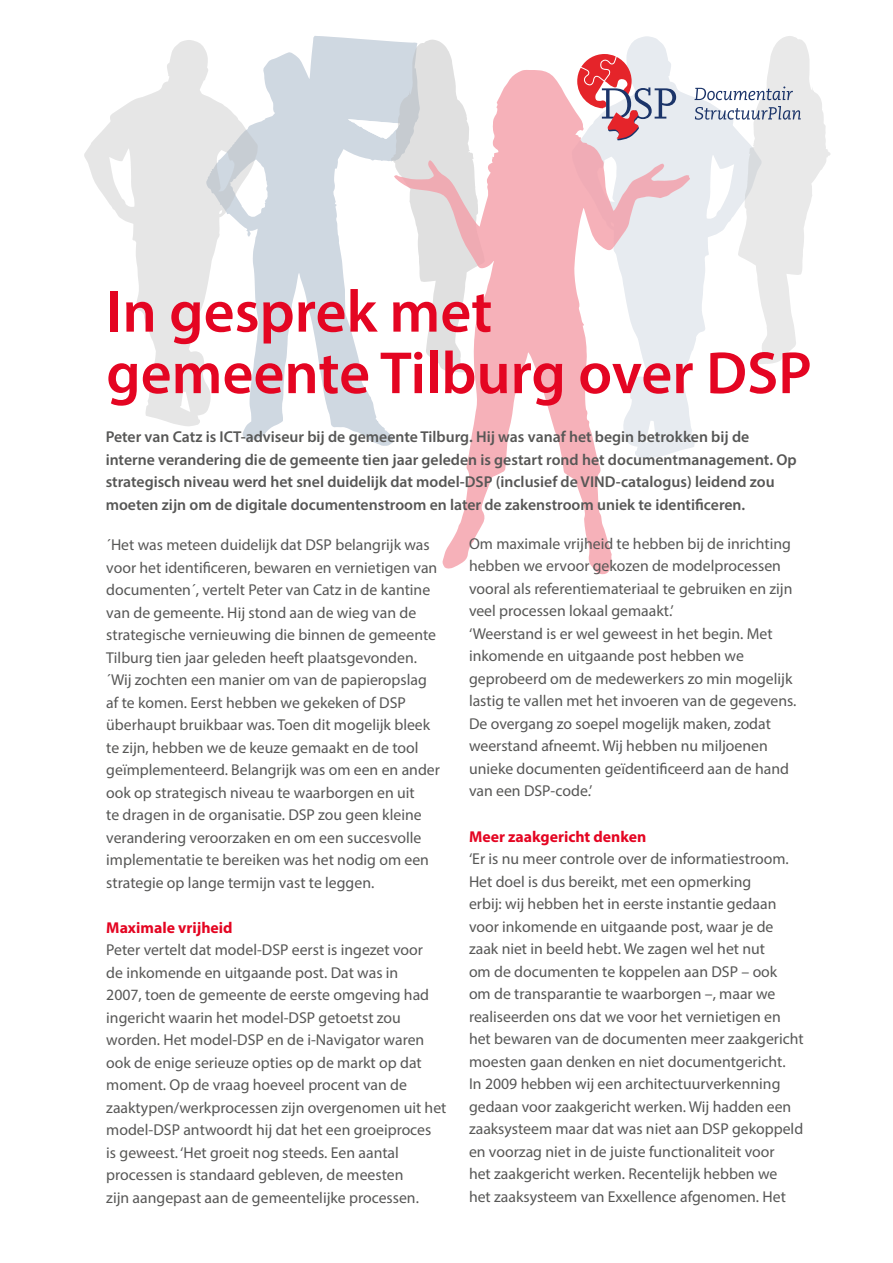
<style>
.page{position:relative;width:893px;height:1263px;background:#fff}
.page>*{position:absolute;margin:0;border:0;box-sizing:border-box;transform-origin:0 0}
.t1{font:600 60px "Myriad Pro";color:#e40522}
.t2{font:15.75px/22.5px "Myriad Pro";color:#575756}
.t3{font:600 15.75px/22.5px "Myriad Pro";color:#575756}
.t4{font:700 15.75px "Myriad Pro";color:#e40522}
</style>
<div class="page">
<svg style="left:242px;top:36px;width:152px;height:410px;fill:#cfd8e1"></svg>
<svg style="left:627px;top:36px;width:68px;height:412px;fill:#e7ebf0"></svg>
<svg style="left:348px;top:39px;width:105px;height:333px"></svg>
<svg style="left:84px;top:39px;width:174px;height:387px"></svg>
<svg style="left:394px;top:70px;width:296px;height:504px"></svg>
<svg style="left:695px;top:36px;width:135px;height:328px"></svg>
<svg style="left:577px;top:54px;width:99px;height:86px"></svg>
<p class="t1" style="left:106px;top:273px;width:388px">In gesprek met</p>
<p class="t1" style="left:106px;top:335px;width:707px">gemeente Tilburg over DSP</p>
<p class="t3" style="left:106px;top:425px;width:692px">Peter van Catz is ICT-adviseur bij de gemeente Tilburg. Hij was vanaf het begin betrokken bij de interne verandering die de gemeente tien jaar geleden is gestart rond het documentmanagement. Op strategisch niveau werd het snel duidelijk dat model-DSP (inclusief de VIND-catalogus) leidend zou moeten zijn om de digitale documentenstroom en later de zakenstroom uniek te identificeren.</p>
<p class="t2" style="left:469px;top:532px;width:325px">Om maximale vrijheid te hebben bij de inrichting hebben we ervoor gekozen de modelprocessen vooral als referentiemateriaal te gebruiken en zijn veel processen lokaal gemaakt.’</p>
<p class="t2" style="left:469px;top:622px;width:329px">‘Weerstand is er wel geweest in het begin. Met inkomende en uitgaande post hebben we geprobeerd om de medewerkers zo min mogelijk lastig te vallen met het invoeren van de gegevens.<br>De overgang zo soepel mogelijk maken, zodat weerstand afneemt. Wij hebben nu miljoenen unieke documenten geïdentificeerd aan de hand van een DSP-code.’</p>
<p class="t4" style="left:469px;top:826px;width:179px">Meer zaakgericht denken</p>
<p class="t2" style="left:469px;top:847px;width:336px">‘Er is nu meer controle over de informatiestroom.<br>Het doel is dus bereikt, met een opmerking<br>erbij: wij hebben het in eerste instantie gedaan voor inkomende en uitgaande post, waar je de zaak niet in beeld hebt. We zagen wel het nut<br>om de documenten te koppelen aan DSP – ook<br>om de transparantie te waarborgen –, maar we realiseerden ons dat we voor het vernietigen en het bewaren van de documenten meer zaakgericht moesten gaan denken en niet documentgericht.<br>In 2009 hebben wij een architectuurverkenning gedaan voor zaakgericht werken. Wij hadden een zaaksysteem maar dat was niet aan DSP gekoppeld en voorzag niet in de juiste functionaliteit voor<br>het zaakgericht werken. Recentelijk hebben we<br>het zaaksysteem van Exxellence afgenomen. Het</p>
<p class="t2" style="left:106px;top:533px;width:333px">´Het was meteen duidelijk dat DSP belangrijk was voor het identificeren, bewaren en vernietigen van documenten´, vertelt Peter van Catz in de kantine van de gemeente. Hij stond aan de wieg van de strategische vernieuwing die binnen de gemeente Tilburg tien jaar geleden heeft plaatsgevonden.</p>
<p class="t2" style="left:106px;top:668px;width:335px">´Wij zochten een manier om van de papieropslag af te komen. Eerst hebben we gekeken of DSP überhaupt bruikbaar was. Toen dit mogelijk bleek te zijn, hebben we de keuze gemaakt en de tool geïmplementeerd. Belangrijk was om een en ander ook op strategisch niveau te waarborgen en uit<br>te dragen in de organisatie. DSP zou geen kleine verandering veroorzaken en om een succesvolle implementatie te bereiken was het nodig om een strategie op lange termijn vast te leggen.</p>
<p class="t4" style="left:106px;top:917px;width:128px">Maximale vrijheid</p>
<p class="t2" style="left:106px;top:938px;width:342px">Peter vertelt dat model-DSP eerst is ingezet voor<br>de inkomende en uitgaande post. Dat was in<br>2007, toen de gemeente de eerste omgeving had ingericht waarin het model-DSP getoetst zou worden. Het model-DSP en de i-Navigator waren ook de enige serieuze opties op de markt op dat moment. Op de vraag hoeveel procent van de zaaktypen/werkprocessen zijn overgenomen uit het model-DSP antwoordt hij dat het een groeiproces<br>is geweest. ‘Het groeit nog steeds. Een aantal processen is standaard gebleven, de meesten<br>zijn aangepast aan de gemeentelijke processen.</p>
</div>
